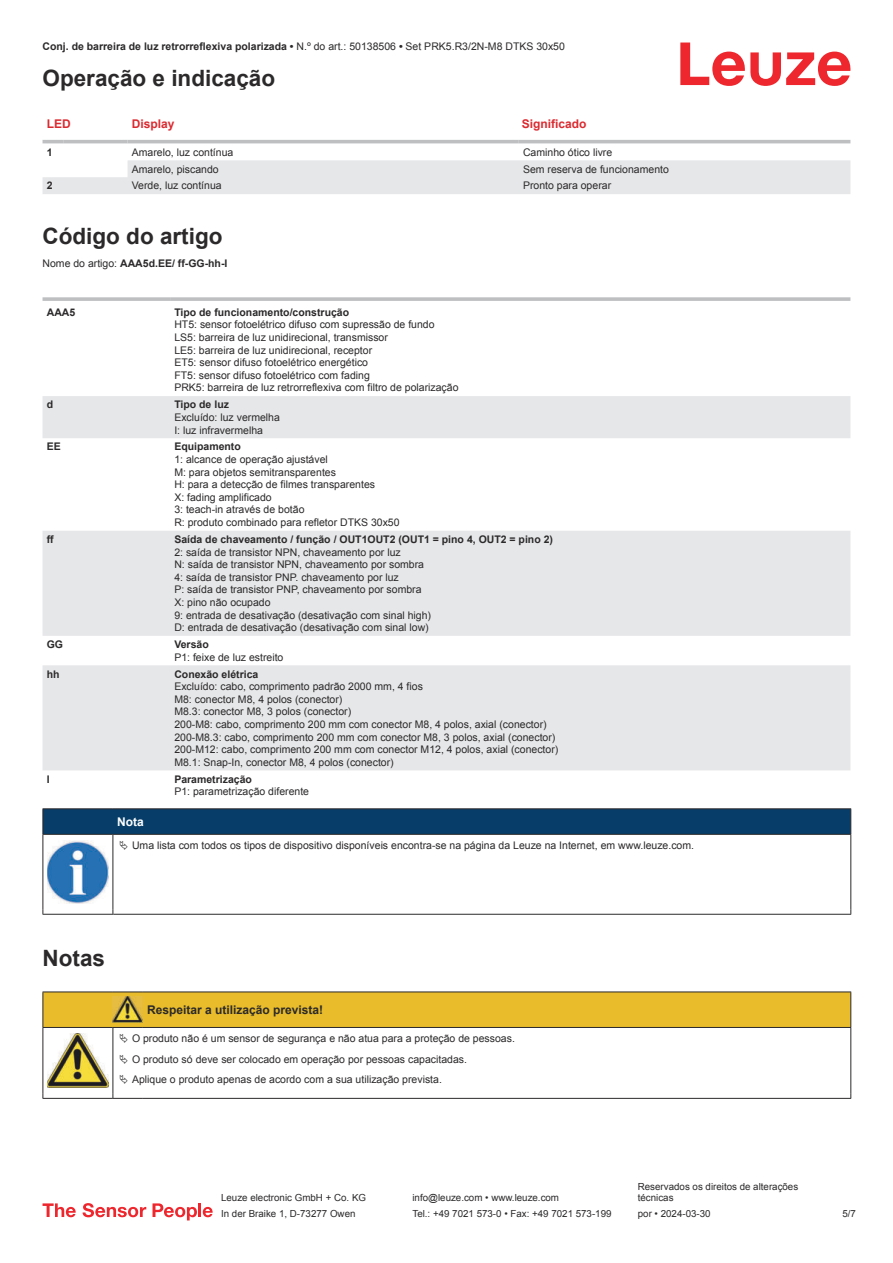
<style>
.page{position:relative;width:893px;height:1263px;background:#fff}
.page>*{position:absolute;margin:0;border:0;box-sizing:border-box;transform-origin:0 0}
.t1{font:700 22.5px "Arial";color:#2b292a}
.t2{font:700 12px "Arial";color:#2b292a}
.t3{font:700 12px "Arial";color:#db2a30}
.t4{font:700 12px "Arial";color:#fff}
.t5{font:10.5px/12.6px "Arial";color:#2b292a}
.t6{font:700 10.5px "Arial";color:#2b292a}
.t7{font:9.75px/11.7px "Arial";color:#2b292a}
.s1{font-weight:400}
</style>
<div class="page">
<svg style="left:680px;top:43px;width:170px;height:43px"></svg>
<svg style="left:43px;top:143px;width:807px;height:1px"></svg>
<div style="left:43px;top:160px;width:807px;height:34px;background:#e6e7e9"></div>
<hr style="left:43px;top:140px;width:21px;height:3px;background:#bdbfc1">
<hr style="left:64px;top:140px;width:64px;height:3px;background:#bdbfc1">
<hr style="left:128px;top:140px;width:391px;height:3px;background:#bdbfc1">
<hr style="left:519px;top:140px;width:331px;height:3px;background:#bdbfc1">
<svg style="left:43px;top:396px;width:807px;height:374px;fill:#e6e7e9"></svg>
<svg style="left:43px;top:297px;width:127px;height:4px"></svg>
<svg style="left:170px;top:297px;width:680px;height:4px;background:#c3c5c7"></svg>
<svg style="left:43px;top:1203px;width:33px;height:14px"></svg>
<svg style="left:83px;top:1203px;width:63px;height:14px"></svg>
<svg style="left:153px;top:1203px;width:44px;height:17px"></svg>
<hr style="left:198px;top:1203px;width:3px;height:14px;background:#ed272d">
<svg style="left:203px;top:1207px;width:10px;height:10px"></svg>
<svg style="left:44px;top:835px;width:806px;height:79px"></svg>
<hr style="left:43px;top:808px;width:70px;height:1px;background:#2b292a">
<hr style="left:43px;top:834px;width:70px;height:1px;background:#2b292a">
<hr style="left:113px;top:808px;width:738px;height:1px;background:#2b292a">
<svg style="left:43px;top:809px;width:808px;height:25px;background:#063c67"></svg>
<hr style="left:113px;top:834px;width:738px;height:1px;background:#2b292a">
<hr style="left:43px;top:835px;width:1px;height:75px;background:#2b292a">
<hr style="left:113px;top:835px;width:1px;height:75px;background:#2b292a">
<hr style="left:850px;top:835px;width:1px;height:75px;background:#2b292a">
<hr style="left:43px;top:914px;width:70px;height:1px;background:#2b292a">
<hr style="left:113px;top:914px;width:738px;height:1px;background:#2b292a">
<img style="left:47px;top:841px;width:61px;height:62px">
<div style="left:115px;top:835px;width:734px;height:20px;background:#fff"></div>
<hr style="left:43px;top:991px;width:70px;height:1px;background:#2b292a">
<hr style="left:113px;top:991px;width:30px;height:1px;background:#2b292a">
<hr style="left:143px;top:991px;width:708px;height:1px;background:#2b292a">
<hr style="left:43px;top:1098px;width:70px;height:1px;background:#2b292a">
<hr style="left:113px;top:1098px;width:30px;height:1px;background:#2b292a">
<hr style="left:143px;top:1098px;width:708px;height:1px;background:#2b292a">
<svg style="left:43px;top:992px;width:808px;height:106px"></svg>
<p class="t6" style="left:43px;top:43px;width:524px">Conj. de barreira de luz retrorreflexiva polarizada • <span class="s1">N.º do art.: 50138506</span> • <span class="s1">Set PRK5.R3/2N-M8 DTKS 30x50</span></p>
<h1 class="t1" style="left:43px;top:70px;width:234px">Operação e indicação</h1>
<p class="t3" style="left:47px;top:119px;width:25px">LED</p>
<p class="t3" style="left:132px;top:119px;width:44px">Display</p>
<p class="t3" style="left:522px;top:119px;width:66px">Significado</p>
<p class="t6" style="left:47px;top:148px;width:7px">1</p>
<p class="t5" style="left:132px;top:147px;width:103px">Amarelo, luz contínua</p>
<p class="t5" style="left:523px;top:147px;width:91px">Caminho ótico livre</p>
<p class="t5" style="left:132px;top:163px;width:88px">Amarelo, piscando</p>
<p class="t5" style="left:523px;top:163px;width:147px">Sem reserva de funcionamento</p>
<p class="t6" style="left:47px;top:182px;width:7px">2</p>
<p class="t5" style="left:132px;top:180px;width:91px">Verde, luz contínua</p>
<p class="t5" style="left:523px;top:180px;width:90px">Pronto para operar</p>
<h1 class="t1" style="left:43px;top:228px;width:181px">Código do artigo</h1>
<p class="t6" style="left:43px;top:259px;width:186px"><span class="s1">Nome do artigo:</span> AAA5d.EE/ ff-GG-hh-I</p>
<p class="t6" style="left:47px;top:308px;width:30px">AAA5</p>
<p class="t6" style="left:174px;top:308px;width:176px">Tipo de funcionamento/construção</p>
<p class="t5" style="left:174px;top:319px;width:286px">HT5: sensor fotoelétrico difuso com supressão de fundo LS5: barreira de luz unidirecional, transmissor<br>LE5: barreira de luz unidirecional, receptor<br>ET5: sensor difuso fotoelétrico energético<br>FT5: sensor difuso fotoelétrico com fading<br>PRK5: barreira de luz retrorreflexiva com filtro de polarização</p>
<p class="t6" style="left:47px;top:401px;width:8px">d</p>
<p class="t6" style="left:174px;top:401px;width:56px">Tipo de luz</p>
<p class="t5" style="left:174px;top:412px;width:107px">Excluído: luz vermelha<br>I: luz infravermelha</p>
<p class="t6" style="left:47px;top:443px;width:16px">EE</p>
<p class="t6" style="left:174px;top:443px;width:68px">Equipamento</p>
<p class="t5" style="left:174px;top:454px;width:227px">1: alcance de operação ajustável<br>M: para objetos semitransparentes<br>H: para a detecção de filmes transparentes<br>X: fading amplificado<br>3: teach-in através de botão<br>R: produto combinado para refletor DTKS 30x50</p>
<p class="t6" style="left:47px;top:535px;width:8px">ff</p>
<p class="t6" style="left:174px;top:535px;width:380px">Saída de chaveamento / função / OUT1OUT2 (OUT1 = pino 4, OUT2 = pino 2)</p>
<p class="t5" style="left:174px;top:546px;width:258px">2: saída de transistor NPN, chaveamento por luz<br>N: saída de transistor NPN, chaveamento por sombra 4: saída de transistor PNP. chaveamento por luz<br>P: saída de transistor PNP, chaveamento por sombra X: pino não ocupado<br>9: entrada de desativação (desativação com sinal high)<br>D: entrada de desativação (desativação com sinal low)</p>
<p class="t6" style="left:47px;top:640px;width:18px">GG</p>
<p class="t6" style="left:174px;top:640px;width:36px">Versão</p>
<p class="t5" style="left:174px;top:652px;width:111px">P1: feixe de luz estreito</p>
<p class="t6" style="left:47px;top:670px;width:14px">hh</p>
<p class="t6" style="left:174px;top:670px;width:86px">Conexão elétrica</p>
<p class="t5" style="left:174px;top:681px;width:385px">Excluído: cabo, comprimento padrão 2000 mm, 4 fios<br>M8: conector M8, 4 polos (conector)<br>M8.3: conector M8, 3 polos (conector)<br>200-M8: cabo, comprimento 200 mm com conector M8, 4 polos, axial (conector)<br>200-M8.3: cabo, comprimento 200 mm com conector M8, 3 polos, axial (conector)<br>200-M12: cabo, comprimento 200 mm com conector M12, 4 polos, axial (conector)<br>M8.1: Snap-In, conector M8, 4 polos (conector)</p>
<p class="t6" style="left:47px;top:775px;width:4px">I</p>
<p class="t6" style="left:174px;top:775px;width:79px">Parametrização</p>
<p class="t5" style="left:174px;top:786px;width:136px">P1: parametrização diferente</p>
<p class="t4" style="left:117px;top:817px;width:28px">Nota</p>
<p class="t5" style="left:132px;top:840px;width:564px">Uma lista com todos os tipos de dispositivo disponíveis encontra-se na página da Leuze na Internet, em www.leuze.com.</p>
<h1 class="t1" style="left:43px;top:949px;width:64px">Notas</h1>
<p class="t2" style="left:147px;top:1005px;width:178px">Respeitar a utilização prevista!</p>
<p class="t5" style="left:132px;top:1029px;width:384px;line-height:20.2px">O produto não é um sensor de segurança e não atua para a proteção de pessoas.<br>O produto só deve ser colocado em operação por pessoas capacitadas.<br>Aplique o produto apenas de acordo com a sua utilização prevista.</p>
<p class="t7" style="left:221px;top:1193px;width:146px">Leuze electronic GmbH + Co. KG</p>
<p class="t7" style="left:412px;top:1193px;width:148px">info@leuze.com • www.leuze.com</p>
<p class="t7" style="left:638px;top:1181px;width:162px">Reservados os direitos de alterações técnicas</p>
<p class="t7" style="left:221px;top:1209px;width:136px">In der Braike 1, D-73277 Owen</p>
<p class="t7" style="left:412px;top:1209px;width:201px">Tel.: +49 7021 573-0 • Fax: +49 7021 573-199</p>
<p class="t7" style="left:638px;top:1209px;width:74px">por • 2024-03-30</p>
<p class="t7" style="left:842px;top:1209px;width:15px">5 /7</p>
</div>
